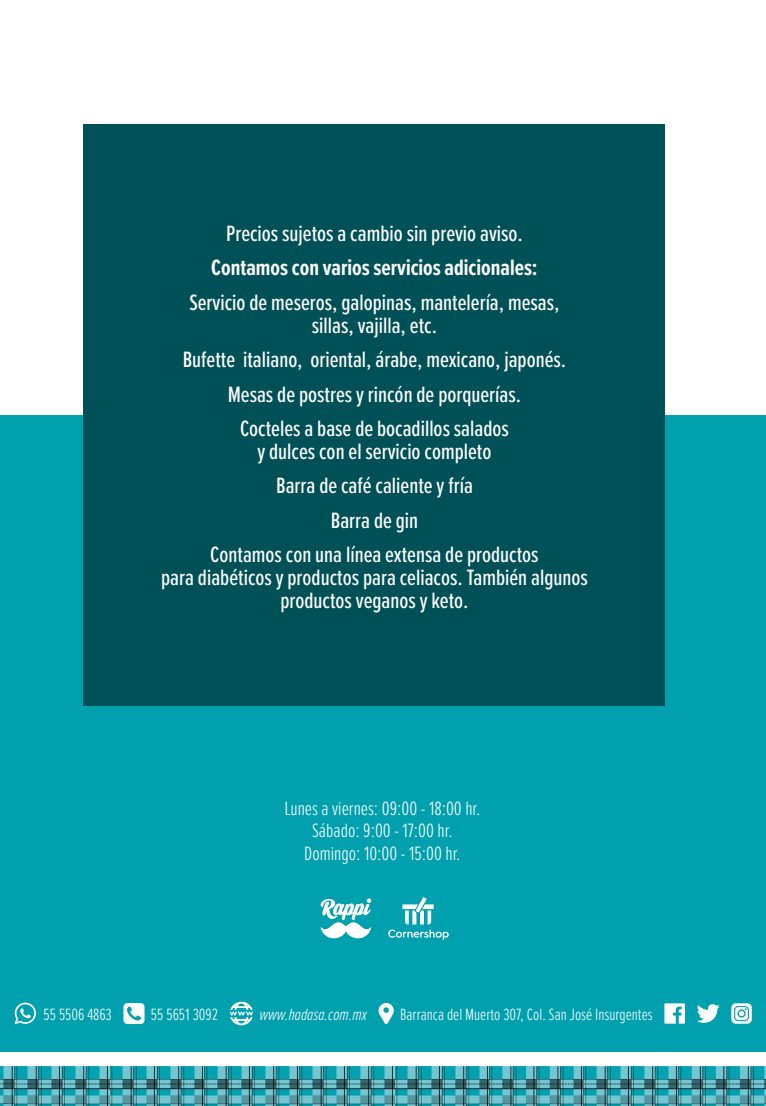
<style>
.page{position:relative;width:766px;height:1106px;background:#fff}
.page>*{position:absolute;margin:0;border:0;box-sizing:border-box;transform-origin:0 0}
.t1{font:500 23px/34.3px "Proxima Nova Ex Cn";color:#fff;text-align:center}
.t2{font:700 23px "Proxima Nova Ex Cn";color:#fff}
.t3{font:300 20px/22.8px "Proxima Nova Ex Cn";color:#fff;text-align:center}
.t4{font:300 16.9px "Proxima Nova Ex Cn";color:#fff}
.t5{font:italic 300 16.9px "Proxima Nova Ex Cn";color:#fff}
</style>
<div class="page">
<div style="left:0;top:415px;width:765px;height:637px;background:#00a0af"></div>
<img style="left:0;top:1066px;width:765px;height:40px">
<svg style="left:378px;top:1003px;width:16px;height:21px"></svg>
<svg style="left:123px;top:1003px;width:21px;height:21px"></svg>
<svg style="left:229px;top:1001px;width:24px;height:24px"></svg>
<svg style="left:14px;top:1002px;width:22px;height:22px"></svg>
<svg style="left:697px;top:1004px;width:22px;height:18px"></svg>
<svg style="left:664px;top:1003px;width:20px;height:20px"></svg>
<svg style="left:731px;top:1003px;width:20px;height:20px"></svg>
<div style="left:84px;top:125px;width:581px;height:581px;background:#005058"></div>
<svg style="left:320px;top:898px;width:51px;height:41px"></svg>
<svg style="left:388px;top:897px;width:60px;height:42px"></svg>
<p class="t1" style="left:226px;top:215px;width:298px">Precios sujetos a cambio sin previo aviso.</p>
<p class="t2" style="left:211px;top:251px;width:328px">Contamos con varios servicios adicionales:</p>
<p class="t1" style="left:189px;top:290px;width:371px;line-height:23px">Servicio de meseros, galopinas, mantelería, mesas, sillas, vajilla, etc.</p>
<p class="t1" style="left:183px;top:341px;width:385px">Bufette italiano, oriental, árabe, mexicano, japonés.<br>Mesas de postres y rincón de porquerías.<br>Cocteles a base de bocadillos salados</p>
<p class="t1" style="left:210px;top:433px;width:330px">y dulces con el servicio completo<br>Barra de café caliente y fría<br>Barra de gin<br>Contamos con una línea extensa de productos</p>
<p class="t1" style="left:161px;top:565px;width:428px;line-height:23px">para diabéticos y productos para celiacos. También algunos productos veganos y keto.</p>
<p class="t3" style="left:284px;top:795px;width:197px">Lunes a viernes: 09:00 - 18:00 hr.<br>Sábado: 9:00 - 17:00 hr.<br>Domingo: 10:00 - 15:00 hr.</p>
<p class="t4" style="left:43px;top:1002px;width:70px">55 5506 4863</p>
<p class="t4" style="left:151px;top:1002px;width:69px">55 5651 3092</p>
<p class="t5" style="left:259px;top:1002px;width:109px">www.hadasa.com.mx</p>
<p class="t4" style="left:400px;top:1002px;width:254px">Barranca del Muerto 307, Col. San José Insurgentes</p>
</div>
